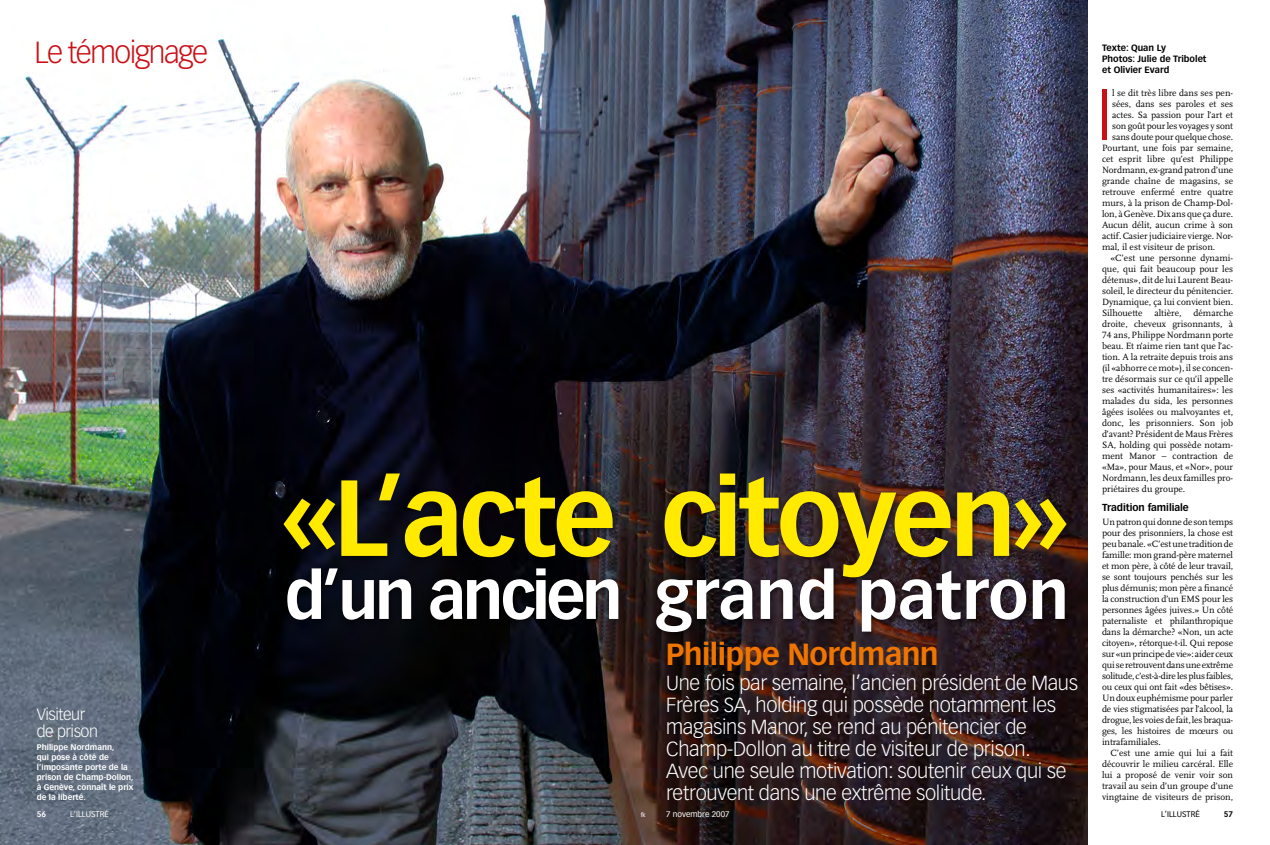
<style>
.page{position:relative;width:1270px;height:845px;background:#fff}
.page>*{position:absolute;margin:0;border:0;box-sizing:border-box;transform-origin:0 0}
.t1{font:700 106px "Vectora LT Std";letter-spacing:-.04em;color:#ffea00}
.t2{font:300 71.3px "Vectora LT Std";color:#cb0f16}
.t3{font:700 65px "Vectora LT Std";color:#fff}
.t4{font:700 30px "Vectora LT Std";letter-spacing:-.02em;color:#ef7500}
.t5{font:300 30px "Vectora LT Std";letter-spacing:-.05em;color:#cb0f16}
.t6{font:300 20px/22px "Vectora LT Std";letter-spacing:-.015em;color:#fff}
.t7{font:300 16px/17px "Vectora LT Std";letter-spacing:-.03em;color:#fff}
.t8{font:700 10px "Vectora LT Std";letter-spacing:-.01em;color:#000}
.t9{font:9.5px/11px "Scala LF";color:#000;text-align:justify}
.t10{font:700 9px/11px "Vectora LT Std";color:#000}
.t11{font:700 8px/10px "Vectora LT Std";color:#fff}
.t12{font:8px "Vectora LT Std";color:#fff}
.t13{font:8px "Vectora LT Std";color:#000}
.t14{font:700 8px "Vectora LT Std";color:#000}
.t15{font:6px "Vectora LT Std";color:#fff}
</style>
<div class="page">
<img style="left:0;top:0;width:1088px;height:845px">
<div style="left:279px;top:469px;width:794px;height:169px;background:#000;opacity:.55"></div>
<h3 class="t5" style="left:35px;top:35px;width:175px">Le témoignage</h3>
<h3 class="t7" style="left:37px;top:706px;width:63px">Visiteur de prison</h3>
<p class="t11" style="left:37px;top:742px;width:98px">Philippe Nordmann,<br>qui pose à côté de l’imposante porte de la prison de Champ-Dollon, à Genève, connaît le prix de la liberté.</p>
<h1 class="t1" style="left:281px;top:454px;width:790px">«L’acte citoyen»</h1>
<h3 class="t3" style="left:285px;top:556px;width:786px">d’un ancien grand patron</h3>
<h3 class="t4" style="left:666px;top:636px;width:274px">Philippe Nordmann</h3>
<p class="t6" style="left:666px;top:672px;width:413px">Une fois par semaine, l’ancien président de Maus Frères SA, holding qui possède notamment les magasins Manor, se rend au pénitencier de Champ-Dollon au titre de visiteur de prison.<br>Avec une seule motivation: soutenir ceux qui se retrouvent dans une extrême solitude.</p>
<p class="t10" style="left:1102px;top:43px;width:106px">Texte: Quan Ly<br>Photos: Julie de Tribolet et Olivier Evard</p>
<h2 class="t2" style="left:1096px;top:73px;width:17px">I</h2>
<p class="t9" style="left:1112px;top:87px;width:123px">l se dit très libre dans ses pen-</p>
<p class="t9" style="left:1112px;top:98px;width:122px">sées, dans ses paroles et ses</p>
<p class="t9" style="left:1112px;top:109px;width:122px">actes. Sa passion pour l’art et</p>
<p class="t9" style="left:1112px;top:120px;width:122px">son goût pour les voyages y sont</p>
<p class="t9" style="left:1112px;top:131px;width:122px">sans doute pour quelque chose.</p>
<p class="t9" style="left:1102px;top:142px;width:133px">Pourtant, une fois par semaine,</p>
<p class="t9" style="left:1102px;top:153px;width:133px">cet esprit libre qu’est Philippe</p>
<p class="t9" style="left:1102px;top:164px;width:133px">Nordmann, ex-grand patron d’une</p>
<p class="t9" style="left:1102px;top:175px;width:133px">grande chaîne de magasins, se</p>
<p class="t9" style="left:1102px;top:186px;width:133px">retrouve enfermé entre quatre</p>
<p class="t9" style="left:1102px;top:197px;width:133px">murs, à la prison de Champ-Dol-</p>
<p class="t9" style="left:1102px;top:208px;width:133px">lon, à Genève. Dix ans que ça dure.</p>
<p class="t9" style="left:1102px;top:219px;width:133px">Aucun délit, aucun crime à son</p>
<p class="t9" style="left:1102px;top:230px;width:133px">actif. Casier judiciaire vierge. Nor-</p>
<p class="t9" style="left:1102px;top:241px;width:115px">mal, il est visiteur de prison.</p>
<p class="t9" style="left:1110px;top:252px;width:124px">«C’est une personne dynami-</p>
<p class="t9" style="left:1102px;top:263px;width:133px">que, qui fait beaucoup pour les</p>
<p class="t9" style="left:1102px;top:274px;width:133px">détenus», dit de lui Laurent Beau-</p>
<p class="t9" style="left:1102px;top:285px;width:133px">soleil, le directeur du pénitencier.</p>
<p class="t9" style="left:1102px;top:296px;width:133px">Dynamique, ça lui convient bien.</p>
<p class="t9" style="left:1102px;top:307px;width:42px">Silhouette</p>
<p class="t9" style="left:1154px;top:307px;width:29px">altière,</p>
<p class="t9" style="left:1102px;top:307px;width:133px;text-indent:91px">démarche droite, cheveux grisonnants, à 74 ans, Philippe Nordmann porte beau. Et n’aime rien tant que l’ac&shy;tion. A la retraite depuis trois ans (il «abhorre ce mot»), il se concen&shy;tre désormais sur ce qu’il appelle ses «activités humanitaires»: les malades du sida, les personnes âgées isolées ou malvoyantes et, donc, les prisonniers. Son job d’avant? Président de Maus Frères SA, holding qui possède notam&shy;ment Manor – contraction de «Ma», pour Maus, et «Nor», pour Nordmann, les deux familles pro&shy;priétaires du groupe.</p>
<p class="t8" style="left:1102px;top:501px;width:88px">Tradition familiale</p>
<p class="t9" style="left:1102px;top:516px;width:133px">Un patron qui donne de son temps pour des prisonniers, la chose est peu banale. «C’est une tradition de famille: mon grand-père maternel et mon père, à côté de leur travail, se sont toujours penchés sur les plus démunis; mon père a financé la construction d’un EMS pour les personnes âgées juives.» Un côté paternaliste et philanthropique dans la démarche? «Non, un acte citoyen», rétorque-t-il. Qui repose sur «un principe de vie»: aider ceux qui se retrouvent dans une extrême solitude, c’est-à-dire les plus faibles, ou ceux qui ont fait «des bêtises».<br>Un doux euphémisme pour parler de vies stigmatisées par l’alcool, la drogue, les voies de fait, les braqua&shy;ges, les histoires de mœurs ou intrafamiliales.</p>
<p class="t9" style="left:1102px;top:747px;width:133px;text-indent:9px">C’est une amie qui lui a fait découvrir le milieu carcéral. Elle lui a proposé de venir voir son travail au sein d’un groupe d’une vingtaine de visiteurs de prison,</p>
<p class="t11" style="left:37px;top:809px;width:11px">56</p>
<p class="t12" style="left:70px;top:809px;width:40px">L’ILLUSTRÉ</p>
<p class="t15" style="left:641px;top:811px;width:7px">fk</p>
<p class="t12" style="left:666px;top:809px;width:65px">7 novembre 2007</p>
<p class="t13" style="left:1161px;top:809px;width:40px">L’ILLUSTRÉ</p>
<p class="t14" style="left:1224px;top:809px;width:11px">57</p>
</div>
